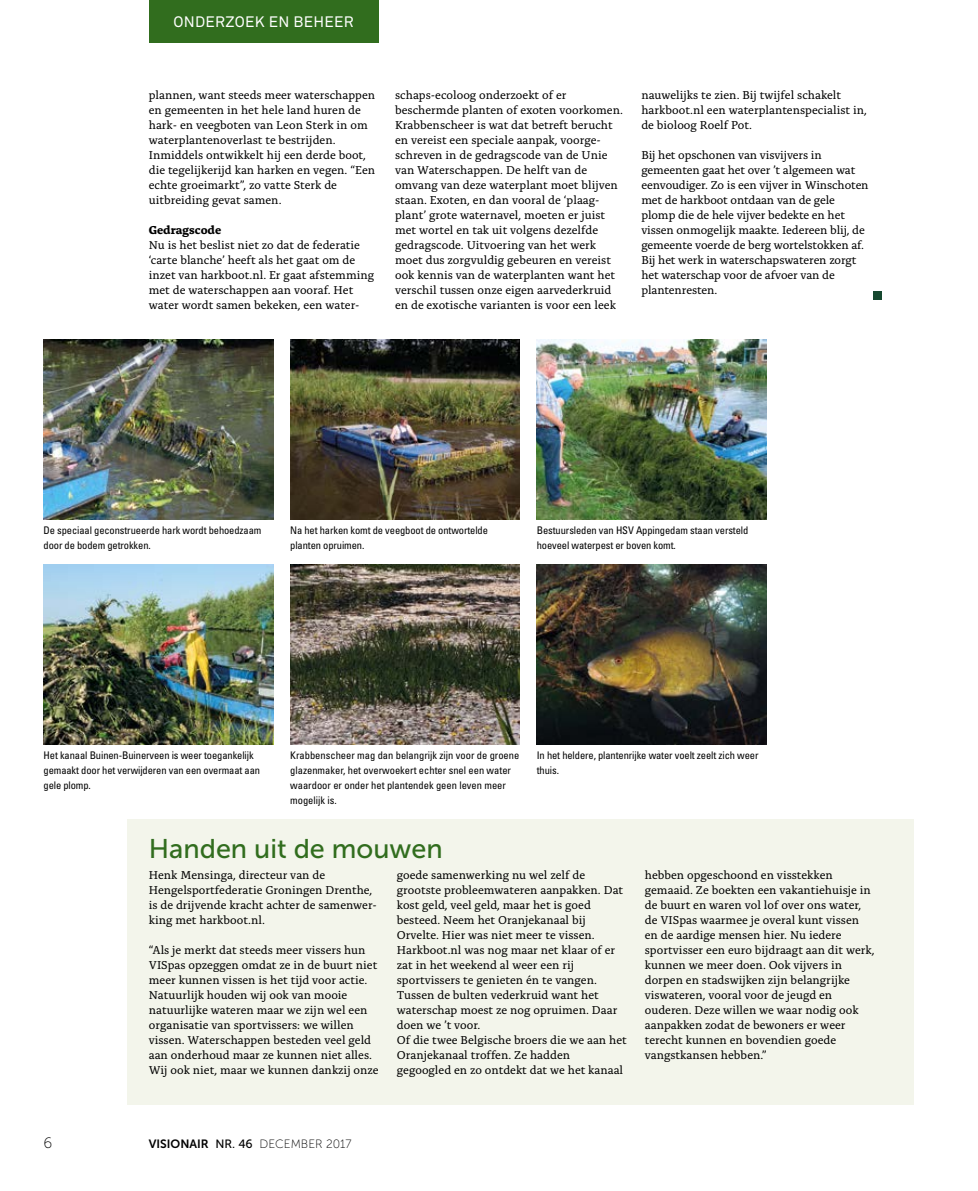
<style>
.page{position:relative;width:978px;height:1191px;background:#fff}
.page>*{position:absolute;margin:0;border:0;box-sizing:border-box;transform-origin:0 0}
.t1{font:27px "Museo Sans 500";color:#316d1e}
.t2{font:15px "Akkurat";letter-spacing:.02em;color:#fff}
.t3{font:15px "Museo Sans 100";color:#000}
.t4{font:12px/15px "Alda OTCEV";color:#000}
.t5{font:12px "Museo Sans 100";color:#000}
.t6{font:700 12px "Alda OTCEV";color:#000}
.t7{font:condensed 10.5px/15px "Univers";letter-spacing:-.01em;color:#000}
.s1{font-family:"Museo Sans 700"}
.s2{font-family:"Museo Sans 500"}
</style>
<div class="page">
<div style="left:128px;top:818px;width:786px;height:286px;background:#f3f5eb"></div>
<div style="left:149px;top:0;width:229px;height:43px;background:#316d1e"></div>
<div style="left:873px;top:291px;width:9px;height:8px;background:#164830"></div>
<img style="left:44px;top:339px;width:229px;height:180px">
<img style="left:290px;top:339px;width:230px;height:180px">
<img style="left:537px;top:339px;width:229px;height:180px">
<img style="left:44px;top:565px;width:229px;height:180px">
<img style="left:537px;top:565px;width:229px;height:180px">
<img style="left:290px;top:565px;width:230px;height:180px">
<p class="t2" style="left:173px;top:13px;width:182px">ONDERZOEK EN BEHEER</p>
<p class="t4" style="left:149px;top:87px;width:228px">plannen, want steeds meer waterschappen en gemeenten in het hele land huren de hark- en veegboten van Leon Sterk in om waterplantenoverlast te bestrijden.<br>Inmiddels ontwikkelt hij een derde boot, die tegelijkerijd kan harken en vegen. “Een echte groeimarkt”, zo vatte Sterk de uitbreiding gevat samen.</p>
<p class="t6" style="left:149px;top:220px;width:74px">Gedragscode</p>
<p class="t4" style="left:149px;top:237px;width:227px">Nu is het beslist niet zo dat de federatie ‘carte blanche’ heeft als het gaat om de inzet van harkboot.nl. Er gaat afstemming met de waterschappen aan vooraf. Het water wordt samen bekeken, een water-</p>
<p class="t4" style="left:395px;top:87px;width:229px">schaps-ecoloog onderzoekt of er beschermde planten of exoten voorkomen.<br>Krabbenscheer is wat dat betreft berucht en vereist een speciale aanpak, voorge&shy;schreven in de gedragscode van de Unie van Waterschappen. De helft van de omvang van deze waterplant moet blijven staan. Exoten, en dan vooral de ‘plaag&shy;plant’ grote waternavel, moeten er juist met wortel en tak uit volgens dezelfde gedragscode. Uitvoering van het werk moet dus zorgvuldig gebeuren en vereist ook kennis van de waterplanten want het verschil tussen onze eigen aarvederkruid en de exotische varianten is voor een leek</p>
<p class="t4" style="left:641px;top:87px;width:227px">nauwelijks te zien. Bij twijfel schakelt harkboot.nl een waterplantenspecialist in, de bioloog Roelf Pot.</p>
<p class="t4" style="left:641px;top:147px;width:229px">Bij het opschonen van visvijvers in gemeenten gaat het over ’t algemeen wat eenvoudiger. Zo is een vijver in Winschoten met de harkboot ontdaan van de gele plomp die de hele vijver bedekte en het vissen onmogelijk maakte. Iedereen blij, de gemeente voerde de berg wortelstokken af.<br>Bij het werk in waterschapswateren zorgt het waterschap voor de afvoer van de plantenresten.</p>
<p class="t7" style="left:44px;top:523px;width:219px">De speciaal geconstrueerde hark wordt behoedzaam door de bodem getrokken.</p>
<p class="t7" style="left:290px;top:523px;width:199px">Na het harken komt de veegboot de ontwortelde planten opruimen.</p>
<p class="t7" style="left:537px;top:523px;width:213px">Bestuursleden van HSV Appingedam staan versteld hoeveel waterpest er boven komt.</p>
<p class="t7" style="left:44px;top:748px;width:218px">Het kanaal Buinen-Buinerveen is weer toegankelijk gemaakt door het verwijderen van een overmaat aan gele plomp.</p>
<p class="t7" style="left:290px;top:748px;width:231px">Krabbenscheer mag dan belangrijk zijn voor de groene glazenmaker, het overwoekert echter snel een water waardoor er onder het plantendek geen leven meer mogelijk is.</p>
<h1 class="t1" style="left:149px;top:834px;width:295px">Handen uit de mouwen</h1>
<p class="t7" style="left:537px;top:748px;width:223px">In het heldere, plantenrijke water voelt zeelt zich weer thuis.</p>
<p class="t4" style="left:149px;top:867px;width:230px">Henk Mensinga, directeur van de Hengelsportfederatie Groningen Drenthe, is de drijvende kracht achter de samenwer&shy;king met harkboot.nl.</p>
<p class="t4" style="left:149px;top:942px;width:231px">“Als je merkt dat steeds meer vissers hun VISpas opzeggen omdat ze in de buurt niet meer kunnen vissen is het tijd voor actie.<br>Natuurlijk houden wij ook van mooie natuurlijke wateren maar we zijn wel een organisatie van sportvissers: we willen vissen. Waterschappen besteden veel geld aan onderhoud maar ze kunnen niet alles.<br>Wij ook niet, maar we kunnen dankzij onze</p>
<p class="t4" style="left:397px;top:867px;width:231px">goede samenwerking nu wel zelf de grootste probleemwateren aanpakken. Dat kost geld, veel geld, maar het is goed besteed. Neem het Oranjekanaal bij Orvelte. Hier was niet meer te vissen.<br>Harkboot.nl was nog maar net klaar of er zat in het weekend al weer een rij sportvissers te genieten én te vangen.<br>Tussen de bulten vederkruid want het waterschap moest ze nog opruimen. Daar doen we ’t voor.<br>Of die twee Belgische broers die we aan het Oranjekanaal troffen. Ze hadden gegoogled en zo ontdekt dat we het kanaal</p>
<p class="t4" style="left:645px;top:867px;width:231px">hebben opgeschoond en visstekken gemaaid. Ze boekten een vakantiehuisje in de buurt en waren vol lof over ons water, de VISpas waarmee je overal kunt vissen en de aardige mensen hier. Nu iedere sportvisser een euro bijdraagt aan dit werk, kunnen we meer doen. Ook vijvers in dorpen en stadswijken zijn belangrijke viswateren, vooral voor de jeugd en ouderen. Deze willen we waar nodig ook aanpakken zodat de bewoners er weer terecht kunnen en bovendien goede vangstkansen hebben.”</p>
<p class="t3" style="left:44px;top:1135px;width:10px">6</p>
<p class="t5" style="left:149px;top:1138px;width:204px"><span class="s1">VISIONAIR</span> <span class="s2">NR. 46</span> DECEMBER 2017</p>
</div>
